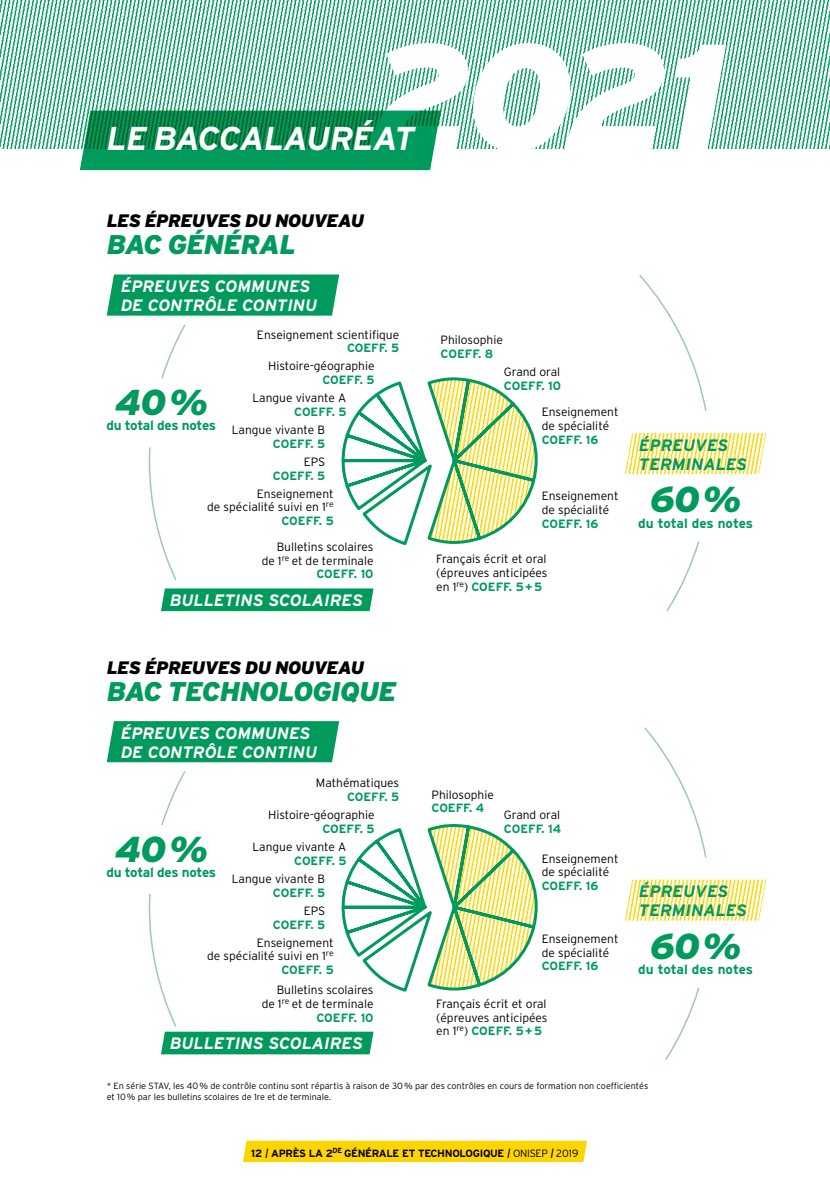
<style>
.page{position:relative;width:830px;height:1191px;background:#fff}
.page>*{position:absolute;margin:0;border:0;box-sizing:border-box;transform-origin:0 0}
.t1{font:italic 900 150px "Interstate";color:#fff}
.t2{font:italic 900 36px "Interstate";letter-spacing:-.025em;color:#009a5d}
.t3{font:italic 700 33px "Interstate";letter-spacing:-.025em;color:#fff}
.t4{font:italic 900 27px "Interstate";letter-spacing:-.025em;color:#009a5d}
.t5{font:italic 900 18px "Interstate";letter-spacing:-.025em;color:#000}
.t6{font:italic 700 16.5px/19px "Interstate";color:#fff}
.t7{font:italic 700 16.5px/18.9px "Interstate";color:#009a5d}
.t8{font:700 13.5px "Interstate";letter-spacing:-.02em;color:#009a5d}
.t9{font:300 12px/13.8px "Interstate";color:#000;text-align:right}
.t10{font:700 12px "Interstate";color:#009a5d}
.t11{font:700 10.5px "Interstate";letter-spacing:-.03em;color:#000}
.t12{font:300 9px/10.4px "Interstate";color:#000}
.s1{font-weight:700;color:#009a5d}
.s2{font-weight:300;font-style:italic;font-size:13.5px}
.s3{font-weight:300}
</style>
<div class="page">
<img style="left:0;top:0;width:829px;height:149px">
<svg style="left:107px;top:274px;width:232px;height:42px;background:#0c9e64"></svg>
<div style="left:107px;top:721px;width:232px;height:41px;background:#009a5d"></div>
<img style="left:625px;top:433px;width:140px;height:41px">
<img style="left:625px;top:879px;width:140px;height:41px">
<div style="left:161px;top:588px;width:212px;height:23px;background:#009a5d"></div>
<svg style="left:341px;top:377px;width:197px;height:168px"></svg>
<svg style="left:161px;top:324px;width:25px;height:55px"></svg>
<svg style="left:639px;top:275px;width:68px;height:136px"></svg>
<svg style="left:644px;top:727px;width:63px;height:131px"></svg>
<svg style="left:666px;top:541px;width:34px;height:70px"></svg>
<svg style="left:665px;top:988px;width:35px;height:72px"></svg>
<svg style="left:148px;top:447px;width:29px;height:133px"></svg>
<svg style="left:148px;top:771px;width:390px;height:283px"></svg>
<svg style="left:80px;top:111px;width:360px;height:59px;background:#058d51"></svg>
<div style="left:243px;top:1140px;width:344px;height:22px;background:#ffd500"></div>
<h1 class="t1" style="left:368px;top:6px;width:358px">2021</h1>
<h3 class="t3" style="left:106px;top:118px;width:310px">LE BACCALAURÉAT</h3>
<h3 class="t5" style="left:107px;top:210px;width:259px">LES ÉPREUVES DU NOUVEAU</h3>
<h3 class="t4" style="left:107px;top:228px;width:191px">BAC GÉNÉRAL</h3>
<h3 class="t6" style="left:121px;top:277px;width:198px">ÉPREUVES COMMUNES<br>DE CONTRÔLE CONTINU</h3>
<p class="t9" style="left:257px;top:327px;width:144px">Enseignement scientifique</p>
<p class="t10" style="left:347px;top:341px;width:54px">COEFF. 5</p>
<p class="t9" style="left:268px;top:359px;width:108px">Histoire-géographie</p>
<p class="t10" style="left:322px;top:373px;width:54px">COEFF. 5</p>
<h2 class="t2" style="left:115px;top:380px;width:94px">40%</h2>
<p class="t9" style="left:252px;top:391px;width:96px">Langue vivante A</p>
<p class="t10" style="left:294px;top:404px;width:54px">COEFF. 5</p>
<p class="t9" style="left:231px;top:423px;width:95px">Langue vivante B</p>
<p class="t10" style="left:273px;top:436px;width:54px">COEFF. 5</p>
<p class="t9" style="left:303px;top:454px;width:23px">EPS</p>
<p class="t10" style="left:273px;top:468px;width:54px">COEFF. 5</p>
<p class="t9" style="left:207px;top:486px;width:128px">Enseignement<br>de spécialité suivi en 1<sup>re<br></sup><span class="s1">COEFF. 5</span></p>
<p class="t8" style="left:106px;top:417px;width:111px">du total des notes</p>
<p class="t9" style="left:261px;top:539px;width:113px">Bulletins scolaires de 1<sup>re</sup> et de terminale<br><span class="s1">COEFF. 10</span></p>
<h3 class="t6" style="left:170px;top:590px;width:194px">BULLETINS SCOLAIRES</h3>
<h3 class="t5" style="left:107px;top:656px;width:259px">LES ÉPREUVES DU NOUVEAU</h3>
<h3 class="t4" style="left:107px;top:675px;width:291px">BAC TECHNOLOGIQUE</h3>
<h3 class="t6" style="left:121px;top:723px;width:198px">ÉPREUVES COMMUNES<br>DE CONTRÔLE CONTINU</h3>
<p class="t9" style="left:316px;top:776px;width:85px">Mathématiques</p>
<p class="t10" style="left:347px;top:789px;width:54px">COEFF. 5</p>
<p class="t9" style="left:268px;top:807px;width:108px">Histoire-géographie</p>
<p class="t10" style="left:322px;top:821px;width:54px">COEFF. 5</p>
<h2 class="t2" style="left:115px;top:827px;width:94px">40%</h2>
<p class="t9" style="left:252px;top:840px;width:96px">Langue vivante A</p>
<p class="t10" style="left:294px;top:853px;width:54px">COEFF. 5</p>
<p class="t9" style="left:231px;top:871px;width:95px">Langue vivante B</p>
<p class="t10" style="left:273px;top:885px;width:54px">COEFF. 5</p>
<p class="t9" style="left:303px;top:903px;width:23px">EPS</p>
<p class="t10" style="left:273px;top:917px;width:54px">COEFF. 5</p>
<p class="t9" style="left:207px;top:935px;width:128px">Enseignement<br>de spécialité suivi en 1<sup>re<br></sup><span class="s1">COEFF. 5</span></p>
<p class="t8" style="left:106px;top:864px;width:111px">du total des notes</p>
<p class="t9" style="left:261px;top:982px;width:113px">Bulletins scolaires de 1<sup>re</sup> et de terminale<br><span class="s1">COEFF. 10</span></p>
<h3 class="t6" style="left:170px;top:1034px;width:194px">BULLETINS SCOLAIRES</h3>
<p class="t9" style="left:440px;top:332px;width:64px">Philosophie</p>
<p class="t10" style="left:440px;top:346px;width:54px">COEFF. 8</p>
<p class="t9" style="left:503px;top:365px;width:58px">Grand oral</p>
<p class="t10" style="left:503px;top:378px;width:59px">COEFF. 10</p>
<p class="t9" style="left:541px;top:405px;width:78px;text-align:left">Enseignement de spécialité</p>
<p class="t10" style="left:541px;top:432px;width:58px">COEFF. 16</p>
<p class="t9" style="left:541px;top:489px;width:78px;text-align:left">Enseignement de spécialité</p>
<p class="t10" style="left:541px;top:516px;width:58px">COEFF. 16</p>
<p class="t9" style="left:436px;top:552px;width:113px;text-align:justify">Français écrit et oral (épreuves anticipées en 1<sup>re</sup>) <span class="s1">COEFF. 5+5</span></p>
<h3 class="t7" style="left:638px;top:435px;width:110px">ÉPREUVES<br>TERMINALES</h3>
<h2 class="t2" style="left:649px;top:477px;width:93px">60%</h2>
<p class="t8" style="left:638px;top:514px;width:116px">du total des notes</p>
<p class="t9" style="left:431px;top:787px;width:64px">Philosophie</p>
<p class="t10" style="left:431px;top:801px;width:54px">COEFF. 4</p>
<p class="t9" style="left:503px;top:807px;width:58px">Grand oral</p>
<p class="t10" style="left:503px;top:821px;width:59px">COEFF. 14</p>
<p class="t9" style="left:541px;top:851px;width:78px;text-align:left">Enseignement de spécialité</p>
<p class="t10" style="left:541px;top:878px;width:58px">COEFF. 16</p>
<p class="t9" style="left:541px;top:931px;width:78px;text-align:left">Enseignement de spécialité</p>
<p class="t10" style="left:541px;top:958px;width:58px">COEFF. 16</p>
<p class="t9" style="left:436px;top:996px;width:113px;text-align:justify">Français écrit et oral (épreuves anticipées en 1<sup>re</sup>) <span class="s1">COEFF. 5+5</span></p>
<h3 class="t7" style="left:638px;top:881px;width:110px">ÉPREUVES<br>TERMINALES</h3>
<h2 class="t2" style="left:649px;top:924px;width:93px">60%</h2>
<p class="t8" style="left:638px;top:961px;width:116px">du total des notes</p>
<p class="t12" style="left:107px;top:1081px;width:543px">* En série STAV, les 40% de contrôle continu sont répartis à raison de 30% par des contrôles en cours de formation non coefficientés et 10% par les bulletins scolaires de 1re et de terminale.</p>
<p class="t11" style="left:251px;top:1146px;width:329px">12 <span class="s2">I</span> APRÈS LA 2<sup>DE</sup> GÉNÉRALE ET TECHNOLOGIQUE <span class="s2">I</span> <span class="s3">ONISEP</span> <span class="s2">I</span> <span class="s3">2019</span></p>
</div>
